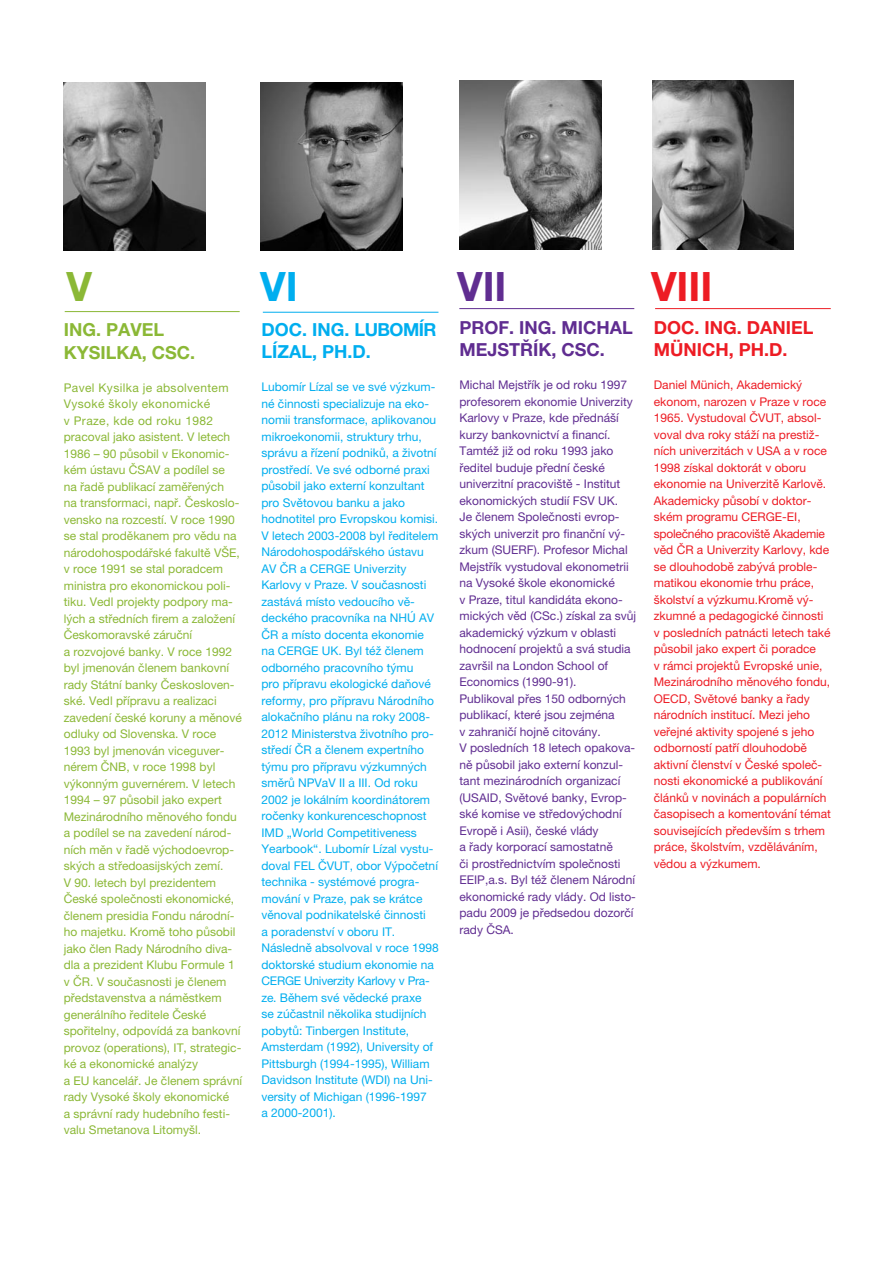
<style>
.page{position:relative;width:893px;height:1263px;background:#fff}
.page>*{position:absolute;margin:0;border:0;box-sizing:border-box;transform-origin:0 0}
.t1{font:700 40.5px "Helvetica Neue LT Pro";color:#ed1c24}
.t2{font:700 40.5px "Helvetica Neue LT Pro";color:#602d91}
.t3{font:700 40.5px "Helvetica Neue LT Pro";color:#00aeef}
.t4{font:700 40.5px "Helvetica Neue LT Pro";color:#8bb836}
.t5{font:700 18px/22.5px "Helvetica Neue LT Pro";color:#602d91}
.t6{font:700 18px/22.5px "Helvetica Neue LT Pro";color:#ed1c24}
.t7{font:700 18px/22.5px "Helvetica Neue LT Pro";color:#00aeef}
.t8{font:700 18px/22.5px "Helvetica Neue LT Pro";color:#8bb836}
.t9{font:12px/16.5px "Helvetica Neue LT Pro";color:#8bb836}
.t10{font:12px/16.5px "Helvetica Neue LT Pro";color:#00aeef}
.t11{font:12px/16.5px "Helvetica Neue LT Pro";color:#602d91}
.t12{font:12px/16.5px "Helvetica Neue LT Pro";color:#ed1c24}
</style>
<div class="page">
<img style="left:459px;top:80px;width:142px;height:169px">
<hr style="left:460px;top:308px;width:174px;height:1px;background:#602d91">
<img style="left:653px;top:80px;width:140px;height:169px">
<hr style="left:656px;top:308px;width:174px;height:1px;background:#ed1c24">
<img style="left:260px;top:82px;width:142px;height:169px">
<hr style="left:263px;top:312px;width:175px;height:1px;background:#00aeef">
<img style="left:64px;top:82px;width:141px;height:169px">
<hr style="left:65px;top:311px;width:174px;height:1px;background:#8bb836">
<h1 class="t4" style="left:66px;top:261px;width:27px">V</h1>
<h1 class="t3" style="left:260px;top:261px;width:19px">VI</h1>
<h1 class="t2" style="left:457px;top:261px;width:17px">VII</h1>
<h1 class="t1" style="left:651px;top:261px;width:16px">VIII</h1>
<h2 class="t8" style="left:64px;top:318px;width:133px">ING. PAVEL<br>KYSILKA, CSC.</h2>
<p class="t9" style="left:64px;top:379px;width:180px">Pavel Kysilka je absolventem<br>Vysoké školy ekonomické<br>v Praze, kde od roku 1982 pracoval jako asistent. V letech<br>1986 – 90 působil v Ekonomic&shy;kém ústavu ČSAV a podílel se<br>na řadě publikací zaměřených<br>na transformaci, např. Českoslo&shy;vensko na rozcestí. V roce 1990 se stal proděkanem pro vědu na národohospodářské fakultě VŠE, v roce 1991 se stal poradcem ministra pro ekonomickou poli&shy;tiku. Vedl projekty podpory ma&shy;lých a středních firem a založení<br>Českomoravské záruční<br>a rozvojové banky. V roce 1992 byl jmenován členem bankovní rady Státní banky Českosloven&shy;ské. Vedl přípravu a realizaci zavedení české koruny a měnové odluky od Slovenska. V roce<br>1993 byl jmenován viceguver&shy;nérem ČNB, v roce 1998 byl výkonným guvernérem. V letech<br>1994 – 97 působil jako expert<br>Mezinárodního měnového fondu a podílel se na zavedení národ&shy;ních měn v řadě východoevrop&shy;ských a středoasijských zemí.<br>V 90. letech byl prezidentem<br>České společnosti ekonomické, členem presidia Fondu národní&shy;ho majetku. Kromě toho působil jako člen Rady Národního diva&shy;dla a prezident Klubu Formule 1 v ČR. V současnosti je členem představenstva a náměstkem generálního ředitele České spořitelny, odpovídá za bankovní provoz (operations), IT, strategic&shy;ké a ekonomické analýzy<br>a EU kancelář. Je členem správní rady Vysoké školy ekonomické<br>a správní rady hudebního festi&shy;valu Smetanova Litomyšl.</p>
<h2 class="t7" style="left:261px;top:318px;width:177px">DOC. ING. LUBOMÍR<br>LÍZAL, PH.D.</h2>
<p class="t10" style="left:261px;top:378px;width:179px">Lubomír Lízal se ve své výzkum&shy;né činnosti specializuje na eko&shy;nomii transformace, aplikovanou mikroekonomii, struktury trhu, správu a řízení podniků, a životní prostředí. Ve své odborné praxi působil jako externí konzultant pro Světovou banku a jako hodnotitel pro Evropskou komisi.<br>V letech 2003-2008 byl ředitelem<br>Národohospodářského ústavu<br>AV ČR a CERGE Univerzity<br>Karlovy v Praze. V současnosti zastává místo vedoucího vě&shy;deckého pracovníka na NHÚ AV<br>ČR a místo docenta ekonomie na CERGE UK. Byl též členem odborného pracovního týmu<br>pro přípravu ekologické daňové reformy, pro přípravu Národního alokačního plánu na roky 2008-<br>2012 Ministerstva životního pro&shy;středí ČR a členem expertního týmu pro přípravu výzkumných směrů NPVaV II a III. Od roku<br>2002 je lokálním koordinátorem ročenky konkurenceschopnost<br>IMD „World Competitiveness<br>Yearbook“. Lubomír Lízal vystu&shy;doval FEL ČVUT, obor Výpočetní technika - systémové progra&shy;mování v Praze, pak se krátce věnoval podnikatelské činnosti<br>a poradenství v oboru IT.<br>Následně absolvoval v roce 1998 doktorské studium ekonomie na<br>CERGE Univerzity Karlovy v Pra&shy;ze. Během své vědecké praxe<br>se zúčastnil několika studijních pobytů: Tinbergen Institute,<br>Amsterdam (1992), University of<br>Pittsburgh (1994-1995), William<br>Davidson Institute (WDI) na Uni&shy;versity of Michigan (1996-1997<br>a 2000-2001).</p>
<h2 class="t5" style="left:459px;top:316px;width:175px">PROF. ING. MICHAL<br>MEJSTŘÍK, CSC.</h2>
<p class="t11" style="left:459px;top:376px;width:178px">Michal Mejstřík je od roku 1997 profesorem ekonomie Univerzity<br>Karlovy v Praze, kde přednáší kurzy bankovnictví a financí.<br>Tamtéž již od roku 1993 jako ředitel buduje přední české univerzitní pracoviště - Institut ekonomických studií FSV UK.<br>Je členem Společnosti evrop&shy;ských univerzit pro finanční vý&shy;zkum (SUERF). Profesor Michal<br>Mejstřík vystudoval ekonometrii na Vysoké škole ekonomické<br>v Praze, titul kandidáta ekono&shy;mických věd (CSc.) získal za svůj akademický výzkum v oblasti hodnocení projektů a svá studia završil na London School of<br>Economics (1990-91).<br>Publikoval přes 150 odborných publikací, které jsou zejména<br>v zahraničí hojně citovány.<br>V posledních 18 letech opakova&shy;ně působil jako externí konzul&shy;tant mezinárodních organizací (USAID, Světové banky, Evrop&shy;ské komise ve středovýchodní<br>Evropě i Asii), české vlády<br>a řady korporací samostatně<br>či prostřednictvím společnosti<br>EEIP,a.s. Byl též členem Národní ekonomické rady vlády. Od listo&shy;padu 2009 je předsedou dozorčí rady ČSA.</p>
<h2 class="t6" style="left:654px;top:316px;width:161px">DOC. ING. DANIEL<br>MÜNICH, PH.D.</h2>
<p class="t12" style="left:654px;top:376px;width:179px">Daniel Münich, Akademický ekonom, narozen v Praze v roce<br>1965. Vystudoval ČVUT, absol&shy;voval dva roky stáží na prestiž&shy;ních univerzitách v USA a v roce<br>1998 získal doktorát v oboru ekonomie na Univerzitě Karlově.<br>Akademicky působí v doktor&shy;ském programu CERGE-EI, společného pracoviště Akademie věd ČR a Univerzity Karlovy, kde se dlouhodobě zabývá proble&shy;matikou ekonomie trhu práce, školství a výzkumu.Kromě vý&shy;zkumné a pedagogické činnosti v posledních patnácti letech také působil jako expert či poradce<br>v rámci projektů Evropské unie,<br>Mezinárodního měnového fondu,<br>OECD, Světové banky a řady národních institucí. Mezi jeho veřejné aktivity spojené s jeho odborností patří dlouhodobě aktivní členství v České společ&shy;nosti ekonomické a publikování článků v novinách a populárních časopisech a komentování témat souvisejících především s trhem práce, školstvím, vzděláváním, vědou a výzkumem.</p>
</div>
